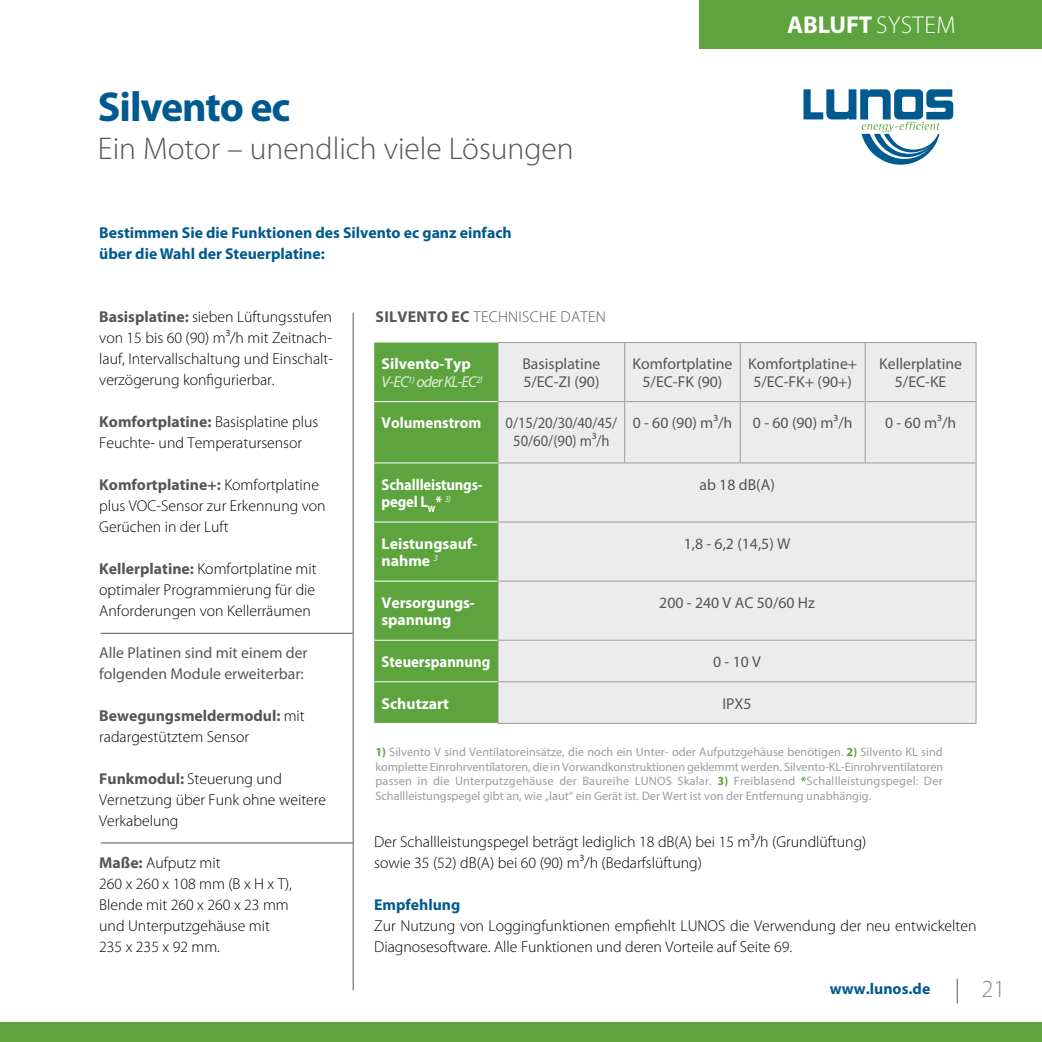
<style>
.page{position:relative;width:1042px;height:1042px;background:#fff}
.page>*{position:absolute;margin:0;border:0;box-sizing:border-box;transform-origin:0 0}
.Ueberschrift_gross{font:700 42px "Myriad Pro";letter-spacing:-.025em;color:#005a8f}
.Ueberschrift_gross-2{font:300 31.5px "Myriad Pro";color:#565656}
.t1{font:700 24.5px "Myriad Pro";letter-spacing:-.005em;color:#fff}
.t2{font:300 24.5px "Myriad Pro";color:#878786}
.t3{font:300 15.75px/21px "Myriad Pro";color:#000}
.Fließtext{font:15.75px/21px "Myriad Pro";color:#565656}
.t4{font:700 15.75px "Myriad Pro";color:#005a8f}
.Fließtext-2{font:700 15.75px/17.5px "Myriad Pro";color:#fff}
.Fließtext-3{font:700 15.75px/17.5px "Myriad Pro";color:#fff;scale:.93 1}
.Fließtext-4{font:15.75px/17.5px "Myriad Pro";color:#565656;text-align:center;scale:.93 1}
.Fließtext-5{font:italic 15.75px/17.5px "Myriad Pro";letter-spacing:-.05em;color:#e1ecd9}
.t5{font:300 15.75px "Myriad Pro";letter-spacing:.02em;color:#565656}
.Fließtext-6{font:700 15.75px "Myriad Pro";color:#fff;scale:.95 1}
.Fließtext-7{font:12.25px/14.7px "Myriad Pro";color:#9c9d9d;text-align:justify}
.s1{font-weight:300}
.s2{font-weight:700;color:#565656}
.s3{font-weight:700}
.s4{font-weight:700;font-style:normal;color:#fff}
.s5{font-weight:700;color:#5da43e}
</style>
<div class="page">
<div style="left:0;top:1022px;width:1042px;height:20px;background:#5da43e"></div>
<div style="left:699px;top:0;width:343px;height:49px;background:#5da43e"></div>
<hr style="left:353px;top:313px;width:1px;height:677px;background:#565656">
<hr style="left:101px;top:633px;width:252px;height:1px;background:#565656">
<hr style="left:101px;top:842px;width:252px;height:1px;background:#565656">
<svg style="left:803px;top:89px;width:150px;height:76px"></svg>
<div style="left:374px;top:342px;width:124px;height:381px;background:#5da43e"></div>
<div style="left:499px;top:343px;width:476px;height:380px;background:#ececed"></div>
<hr style="left:374px;top:401px;width:124px;height:1px;background:#fff">
<hr style="left:374px;top:462px;width:124px;height:1px;background:#fff">
<hr style="left:374px;top:521px;width:124px;height:1px;background:#fff">
<hr style="left:374px;top:581px;width:124px;height:1px;background:#fff">
<hr style="left:374px;top:640px;width:124px;height:1px;background:#fff">
<hr style="left:374px;top:681px;width:124px;height:1px;background:#fff">
<hr style="left:498px;top:342px;width:127px;height:1px;background:#9c9d9d">
<hr style="left:498px;top:343px;width:1px;height:58px;background:#9c9d9d">
<hr style="left:625px;top:342px;width:115px;height:1px;background:#9c9d9d">
<hr style="left:624px;top:343px;width:1px;height:58px;background:#9c9d9d">
<hr style="left:740px;top:342px;width:125px;height:1px;background:#9c9d9d">
<hr style="left:740px;top:343px;width:1px;height:58px;background:#9c9d9d">
<hr style="left:865px;top:342px;width:111px;height:1px;background:#9c9d9d">
<hr style="left:865px;top:343px;width:1px;height:58px;background:#9c9d9d">
<hr style="left:975px;top:343px;width:1px;height:58px;background:#9c9d9d">
<hr style="left:498px;top:401px;width:127px;height:1px;background:#9c9d9d">
<hr style="left:498px;top:402px;width:1px;height:60px;background:#9c9d9d">
<hr style="left:625px;top:401px;width:115px;height:1px;background:#9c9d9d">
<hr style="left:624px;top:402px;width:1px;height:60px;background:#9c9d9d">
<hr style="left:740px;top:401px;width:125px;height:1px;background:#9c9d9d">
<hr style="left:740px;top:402px;width:1px;height:60px;background:#9c9d9d">
<hr style="left:865px;top:401px;width:111px;height:1px;background:#9c9d9d">
<hr style="left:865px;top:402px;width:1px;height:60px;background:#9c9d9d">
<hr style="left:975px;top:402px;width:1px;height:60px;background:#9c9d9d">
<hr style="left:498px;top:462px;width:127px;height:1px;background:#9c9d9d">
<hr style="left:498px;top:463px;width:1px;height:58px;background:#9c9d9d">
<hr style="left:625px;top:462px;width:115px;height:1px;background:#9c9d9d">
<hr style="left:740px;top:462px;width:125px;height:1px;background:#9c9d9d">
<hr style="left:865px;top:462px;width:111px;height:1px;background:#9c9d9d">
<hr style="left:975px;top:463px;width:1px;height:58px;background:#9c9d9d">
<hr style="left:498px;top:521px;width:127px;height:1px;background:#9c9d9d">
<hr style="left:498px;top:522px;width:1px;height:59px;background:#9c9d9d">
<hr style="left:625px;top:521px;width:115px;height:1px;background:#9c9d9d">
<hr style="left:740px;top:521px;width:125px;height:1px;background:#9c9d9d">
<hr style="left:865px;top:521px;width:111px;height:1px;background:#9c9d9d">
<hr style="left:975px;top:522px;width:1px;height:59px;background:#9c9d9d">
<hr style="left:498px;top:581px;width:127px;height:1px;background:#9c9d9d">
<hr style="left:498px;top:581px;width:1px;height:59px;background:#9c9d9d">
<hr style="left:625px;top:581px;width:115px;height:1px;background:#9c9d9d">
<hr style="left:740px;top:581px;width:125px;height:1px;background:#9c9d9d">
<hr style="left:865px;top:581px;width:111px;height:1px;background:#9c9d9d">
<hr style="left:975px;top:581px;width:1px;height:59px;background:#9c9d9d">
<hr style="left:498px;top:640px;width:127px;height:1px;background:#9c9d9d">
<hr style="left:498px;top:640px;width:1px;height:41px;background:#9c9d9d">
<hr style="left:625px;top:640px;width:115px;height:1px;background:#9c9d9d">
<hr style="left:740px;top:640px;width:125px;height:1px;background:#9c9d9d">
<hr style="left:865px;top:640px;width:111px;height:1px;background:#9c9d9d">
<hr style="left:975px;top:640px;width:1px;height:41px;background:#9c9d9d">
<hr style="left:498px;top:681px;width:127px;height:1px;background:#9c9d9d">
<hr style="left:498px;top:682px;width:1px;height:41px;background:#9c9d9d">
<hr style="left:625px;top:681px;width:115px;height:1px;background:#9c9d9d">
<hr style="left:740px;top:681px;width:125px;height:1px;background:#9c9d9d">
<hr style="left:865px;top:681px;width:111px;height:1px;background:#9c9d9d">
<hr style="left:975px;top:682px;width:1px;height:41px;background:#9c9d9d">
<hr style="left:498px;top:723px;width:127px;height:1px;background:#9c9d9d">
<hr style="left:625px;top:723px;width:115px;height:1px;background:#9c9d9d">
<hr style="left:740px;top:723px;width:125px;height:1px;background:#9c9d9d">
<hr style="left:865px;top:723px;width:111px;height:1px;background:#9c9d9d">
<svg style="left:957px;top:978px;width:1px;height:25px"></svg>
<p class="Ueberschrift_gross" style="left:98px;top:83px;width:194px">Silvento ec</p>
<p class="Ueberschrift_gross-2" style="left:98px;top:131px;width:477px">Ein Motor – unendlich viele Lösungen</p>
<p class="t4" style="left:99px;top:224px;width:414px">Bestimmen Sie die Funktionen des Silvento ec ganz einfach</p>
<p class="t4" style="left:99px;top:245px;width:227px">über die Wahl der Steuerplatine:</p>
<p class="t1" style="left:787px;top:11px;width:170px">ABLUFT <span class="s1">SYSTEM</span></p>
<p class="t3" style="left:99px;top:306px;width:235px;text-align:justify"><span class="s2">Basisplatine:</span> sieben Lüftungsstufen von 15 bis 60 (90) m³/h mit Zeitnach&shy;lauf, Intervallschaltung und Einschalt&shy;verzögerung konfigurierbar.</p>
<p class="t3" style="left:99px;top:411px;width:221px"><span class="s2">Komfortplatine:</span> Basisplatine plus</p>
<p class="t3" style="left:99px;top:432px;width:204px">Feuchte- und Temperatursensor</p>
<p class="t3" style="left:99px;top:474px;width:228px"><span class="s2">Komfortplatine+:</span> Komfortplatine plus VOC-Sensor zur Erkennung von<br>Gerüchen in der Luft</p>
<p class="t3" style="left:99px;top:558px;width:219px;text-align:justify"><span class="s2">Kellerplatine:</span> Komfortplatine mit optimaler Programmierung für die Anforderungen von Kellerräumen</p>
<p class="Fließtext" style="left:99px;top:642px;width:210px">Alle Platinen sind mit einem der folgenden Module erweiterbar:</p>
<p class="t3" style="left:99px;top:705px;width:207px"><span class="s2">Bewegungsmeldermodul:</span> mit radargestütztem Sensor</p>
<p class="t3" style="left:99px;top:768px;width:228px"><span class="s2">Funkmodul:</span> Steuerung und<br>Vernetzung über Funk ohne weitere<br>Verkabelung</p>
<p class="t3" style="left:99px;top:852px;width:123px"><span class="s2">Maße:</span> Aufputz mit</p>
<p class="t3" style="left:99px;top:873px;width:194px">260 x 260 x 108 mm (B x H x T),</p>
<p class="t3" style="left:99px;top:894px;width:191px">Blende mit 260 x 260 x 23 mm</p>
<p class="t3" style="left:99px;top:915px;width:172px">und Unterputzgehäuse mit</p>
<p class="t3" style="left:99px;top:936px;width:122px">235 x 235 x 92 mm.</p>
<p class="t5" style="left:376px;top:308px;width:232px"><span class="s3">SILVENTO EC</span> TECHNISCHE DATEN</p>
<p class="Fließtext-5" style="left:382px;top:356px;width:103px"><span class="s4">Silvento-Typ<br></span>V-EC<sup>1)</sup> oder KL-EC<sup>2</sup><sup>)</sup></p>
<p class="Fließtext" style="left:522px;top:353px;width:80px">Basisplatine</p>
<p class="Fließtext" style="left:523px;top:371px;width:78px">5/EC-ZI (90)</p>
<p class="Fließtext" style="left:632px;top:353px;width:101px">Komfortplatine</p>
<p class="Fließtext" style="left:642px;top:371px;width:81px">5/EC-FK (90)</p>
<p class="Fließtext" style="left:748px;top:353px;width:111px">Komfortplatine+</p>
<p class="Fließtext" style="left:753px;top:371px;width:100px">5/EC-FK+ (90+)</p>
<p class="Fließtext" style="left:879px;top:353px;width:84px">Kellerplatine</p>
<p class="Fließtext" style="left:895px;top:371px;width:53px">5/EC-KE</p>
<p class="Fließtext-6" style="left:382px;top:414px;width:106px">Volumenstrom</p>
<p class="Fließtext-4" style="left:505px;top:414px;width:122px">0/15/20/30/40/45/<br>50/60/(90) m³/h</p>
<p class="Fließtext" style="left:633px;top:412px;width:101px">0 - 60 (90) m³/h</p>
<p class="Fließtext" style="left:753px;top:412px;width:101px">0 - 60 (90) m³/h</p>
<p class="Fließtext" style="left:885px;top:412px;width:73px">0 - 60 m³/h</p>
<p class="Fließtext-3" style="left:382px;top:476px;width:110px">Schallleistungs&shy;pegel L<sub>W</sub>* <sup>3)</sup></p>
<p class="Fließtext" style="left:699px;top:473px;width:77px">ab 18 dB(A)</p>
<p class="Fließtext-2" style="left:382px;top:535px;width:97px">Leistungsauf&shy;nahme <sup>3</sup></p>
<p class="Fließtext" style="left:684px;top:533px;width:108px">1,8 - 6,2 (14,5) W</p>
<p class="Fließtext-2" style="left:382px;top:594px;width:95px">Versorgungs&shy;spannung</p>
<p class="Fließtext" style="left:659px;top:592px;width:157px">200 - 240 V AC 50/60 Hz</p>
<p class="Fließtext-3" style="left:382px;top:653px;width:118px">Steuerspannung</p>
<p class="Fließtext" style="left:713px;top:651px;width:49px">0 - 10 V</p>
<p class="Fließtext-2" style="left:382px;top:694px;width:69px">Schutzart</p>
<p class="Fließtext" style="left:722px;top:692px;width:31px">IPX5</p>
<p class="Fließtext-7" style="left:375px;top:744px;width:569px"><span class="s5">1)</span> Silvento V sind Ventilatoreinsätze, die noch ein Unter- oder Aufputzgehäuse benötigen. <span class="s5">2)</span> Silvento KL sind komplette Einrohrventilatoren, die in Vorwandkonstruktionen geklemmt werden. Silvento-KL-Einrohrventilatoren passen in die Unterputzgehäuse der Baureihe LUNOS Skalar. <span class="s5">3)</span> Freiblasend <span class="s5">*</span>Schallleistungspegel: Der Schallleistungspegel gibt an, wie „laut“ ein Gerät ist. Der Wert ist von der Entfernung unabhängig.</p>
<p class="t3" style="left:374px;top:831px;width:494px">Der Schallleistungspegel beträgt lediglich 18 dB(A) bei 15 m³/h (Grundlüftung) sowie 35 (52) dB(A) bei 60 (90) m³/h (Bedarfslüftung)</p>
<p class="t4" style="left:374px;top:896px;width:88px">Empfehlung</p>
<p class="t3" style="left:374px;top:915px;width:604px">Zur Nutzung von Loggingfunktionen empfiehlt LUNOS die Verwendung der neu entwickelten<br>Diagnosesoftware. Alle Funktionen und deren Vorteile auf Seite 69.</p>
<p class="t4" style="left:830px;top:980px;width:102px">www.lunos.de</p>
<h3 class="t2" style="left:981px;top:975px;width:25px">21</h3>
</div>
